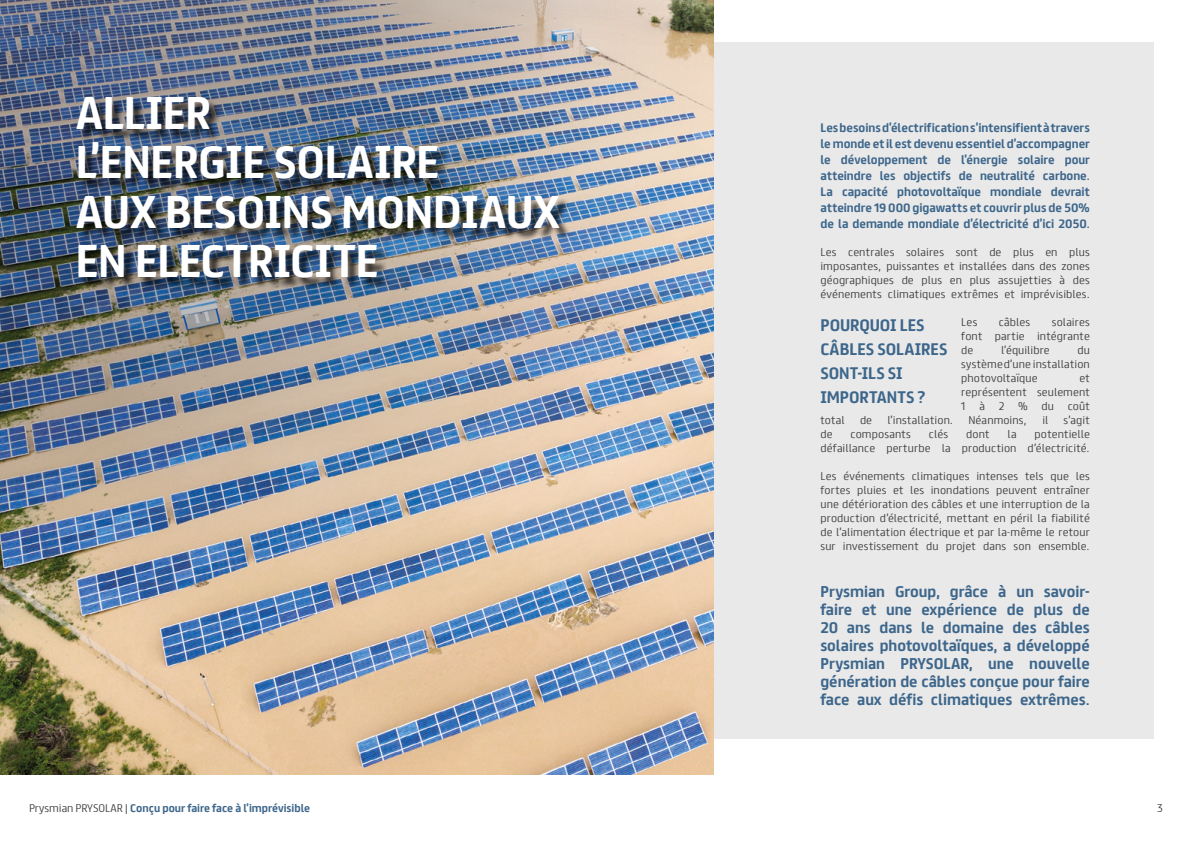
<style>
.page{position:relative;width:1191px;height:842px;background:#fff}
.page>*{position:absolute;margin:0;border:0;box-sizing:border-box;transform-origin:0 0}
.t1{font:700 41px/49.2px "FS Truman";letter-spacing:-.01em;color:#fff}
.t2{font:700 15px/24px "FS Truman";color:#3d668b}
.t3{font:700 14px/18px "FS Truman";color:#3d668b;text-align:justify}
.t4{font:700 11px/16px "FS Truman";letter-spacing:-.005em;color:#3d668b;text-align:justify}
.t5{font:300 10px/14px "FS Truman";letter-spacing:.01em;color:#3c3c3b;text-align:justify}
.t6{font:700 10px "FS Truman";color:#3d668b}
.s1{font-weight:300;color:#3c3c3b}
</style>
<div class="page">
<div style="left:632px;top:42px;width:522px;height:697px;background:#e9e9e9"></div>
<img style="left:0;top:0;width:713px;height:775px">
<div style="left:78px;top:99px;width:494px;height:190px;background:#000;opacity:.75"></div>
<h1 class="t1" style="left:76px;top:85px;width:486px">ALLIER<br>L’ENERGIE SOLAIRE<br>AUX BESOINS MONDIAUX<br>EN ELECTRICITE</h1>
<p class="t4" style="left:820px;top:119px;width:271px">Les besoins d’électrification s’intensifient à travers le monde et il est devenu essentiel d’accompagner le développement de l’énergie solaire pour atteindre les objectifs de neutralité carbone.<br>La capacité photovoltaïque mondiale devrait atteindre 19 000 gigawatts et couvrir plus de 50% de la demande mondiale d’électricité d’ici 2050.</p>
<p class="t5" style="left:820px;top:244px;width:271px">Les centrales solaires sont de plus en plus imposantes, puissantes et installées dans des zones géographiques de plus en plus assujetties à des événements climatiques extrêmes et imprévisibles.</p>
<p class="t5" style="left:961px;top:314px;width:18px">Les</p>
<p class="t5" style="left:999px;top:314px;width:33px">câbles</p>
<p class="t5" style="left:961px;top:314px;width:130px;text-indent:90px">solaires font partie intégrante de</p>
<h2 class="t2" style="left:820px;top:311px;width:128px">POURQUOI LES<br>CÂBLES SOLAIRES<br>SONT-ILS SI<br>IMPORTANTS ?</h2>
<p class="t5" style="left:1001px;top:342px;width:50px">l’équilibre</p>
<p class="t5" style="left:961px;top:342px;width:130px;text-indent:116px">du système d’une installation photovoltaïque</p>
<p class="t5" style="left:961px;top:370px;width:130px;text-indent:118px">et représentent seulement 1</p>
<p class="t5" style="left:979px;top:398px;width:7px">à</p>
<p class="t5" style="left:998px;top:398px;width:7px">2</p>
<p class="t5" style="left:1018px;top:398px;width:11px">%</p>
<p class="t5" style="left:1041px;top:398px;width:14px">du</p>
<p class="t5" style="left:1067px;top:398px;width:24px">coût</p>
<p class="t5" style="left:820px;top:412px;width:26px">total</p>
<p class="t5" style="left:860px;top:412px;width:14px">de</p>
<p class="t5" style="left:887px;top:412px;width:67px">l’installation.</p>
<p class="t5" style="left:968px;top:412px;width:60px">Néanmoins,</p>
<p class="t5" style="left:1042px;top:412px;width:7px">il</p>
<p class="t5" style="left:1063px;top:412px;width:28px">s’agit</p>
<p class="t5" style="left:820px;top:426px;width:14px">de</p>
<p class="t5" style="left:850px;top:426px;width:62px">composants</p>
<p class="t5" style="left:929px;top:426px;width:21px">clés</p>
<p class="t5" style="left:966px;top:426px;width:25px">dont</p>
<p class="t5" style="left:1007px;top:426px;width:11px">la</p>
<p class="t5" style="left:820px;top:426px;width:271px;text-align:right">potentielle<br>défaillance perturbe la production d’électricité.</p>
<p class="t5" style="left:820px;top:468px;width:271px">Les événements climatiques intenses tels que les fortes pluies et les inondations peuvent entraîner une détérioration des câbles et une interruption de la production d’électricité, mettant en péril la fiabilité de l’alimentation électrique et par la-même le retour sur investissement du projet dans son ensemble.</p>
<p class="t3" style="left:820px;top:582px;width:271px">Prysmian Group, grâce à un savoir&shy;faire et une expérience de plus de 20 ans dans le domaine des câbles solaires photovoltaïques, a développé Prysmian PRYSOLAR, une nouvelle génération de câbles conçue pour faire face aux défis climatiques extrêmes.</p>
<p class="t6" style="left:29px;top:799px;width:282px"><span class="s1">Prysmian PRYSOLAR |</span> Conçu pour faire face à l’imprévisible</p>
<p class="t5" style="left:1157px;top:800px;width:7px">3</p>
</div>
